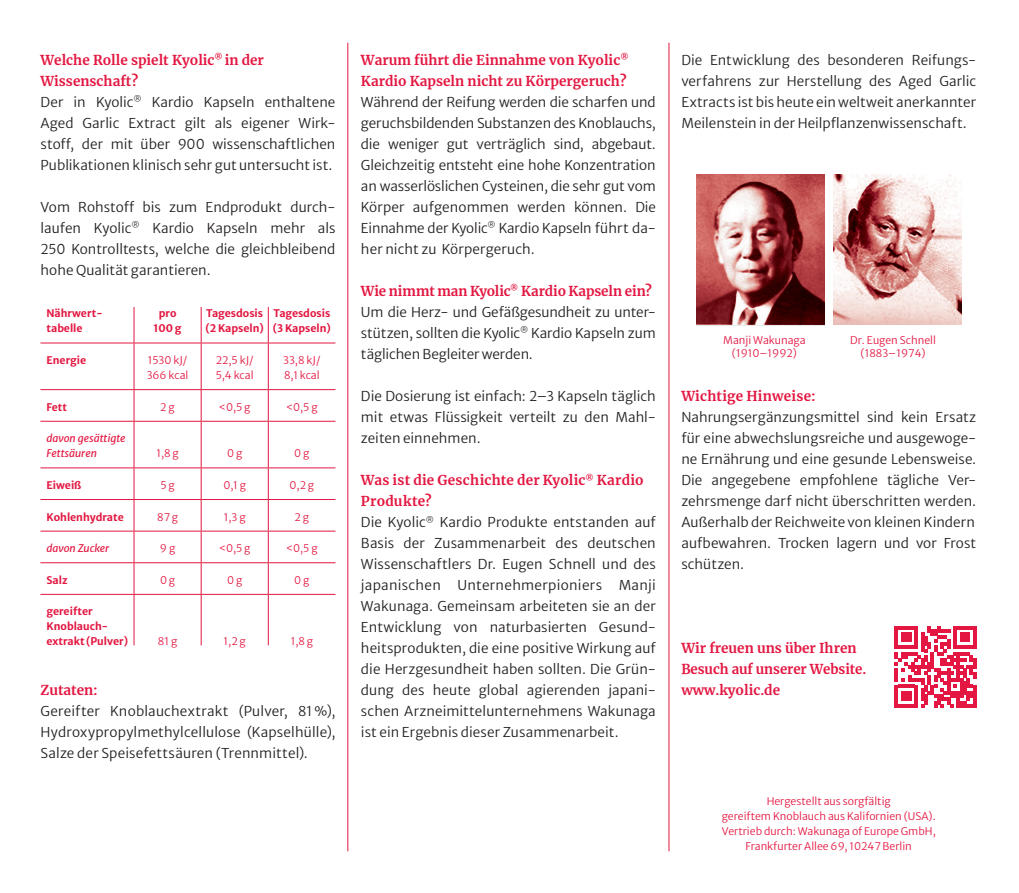
<style>
.page{position:relative;width:1019px;height:893px;background:#fff}
.page>*{position:absolute;margin:0;border:0;box-sizing:border-box;transform-origin:0 0}
.t1{font:300 13.5px/21px "Merriweather Sans";color:#231f20;text-align:justify}
.t2{font:700 13.5px/21px "Merriweather";color:#e31741}
.t3{font:300 10.5px/15px "Merriweather Sans";color:#e31741;text-align:center}
.t4{font:700 10.5px/15px "Merriweather Sans";color:#e31741}
.t5{font:italic 10.5px/15px "Merriweather Sans";color:#e31741}
</style>
<div class="page">
<hr style="left:347px;top:43px;width:1px;height:808px;background:#e31741">
<hr style="left:668px;top:43px;width:1px;height:808px;background:#e31741">
<img style="left:833px;top:175px;width:128px;height:149px">
<img style="left:696px;top:175px;width:128px;height:150px">
<svg style="left:895px;top:626px;width:81px;height:81px"></svg>
<hr style="left:40px;top:342px;width:94px;height:1px;background:#e31741">
<hr style="left:134px;top:307px;width:1px;height:35px;background:#e31741">
<hr style="left:201px;top:307px;width:1px;height:35px;background:#e31741">
<hr style="left:134px;top:342px;width:67px;height:1px;background:#e31741">
<hr style="left:201px;top:342px;width:67px;height:1px;background:#e31741">
<hr style="left:268px;top:307px;width:1px;height:35px;background:#e31741">
<hr style="left:268px;top:342px;width:67px;height:1px;background:#e31741">
<hr style="left:134px;top:343px;width:1px;height:46px;background:#e31741">
<hr style="left:201px;top:343px;width:1px;height:46px;background:#e31741">
<hr style="left:40px;top:389px;width:94px;height:1px;background:#e31741">
<hr style="left:40px;top:499px;width:94px;height:1px;background:#e31741">
<hr style="left:40px;top:530px;width:94px;height:1px;background:#e31741">
<hr style="left:134px;top:390px;width:1px;height:30px;background:#e31741">
<hr style="left:201px;top:390px;width:1px;height:30px;background:#e31741">
<hr style="left:134px;top:421px;width:1px;height:46px;background:#e31741">
<hr style="left:201px;top:421px;width:1px;height:46px;background:#e31741">
<hr style="left:134px;top:468px;width:1px;height:31px;background:#e31741">
<hr style="left:201px;top:468px;width:1px;height:31px;background:#e31741">
<hr style="left:134px;top:499px;width:1px;height:31px;background:#e31741">
<hr style="left:201px;top:499px;width:1px;height:31px;background:#e31741">
<hr style="left:134px;top:531px;width:1px;height:31px;background:#e31741">
<hr style="left:201px;top:531px;width:1px;height:31px;background:#e31741">
<hr style="left:134px;top:389px;width:67px;height:1px;background:#e31741">
<hr style="left:201px;top:389px;width:67px;height:1px;background:#e31741">
<hr style="left:134px;top:420px;width:67px;height:1px;background:#e31741">
<hr style="left:201px;top:420px;width:67px;height:1px;background:#e31741">
<hr style="left:134px;top:499px;width:67px;height:1px;background:#e31741">
<hr style="left:201px;top:499px;width:67px;height:1px;background:#e31741">
<hr style="left:134px;top:530px;width:67px;height:1px;background:#e31741">
<hr style="left:201px;top:530px;width:67px;height:1px;background:#e31741">
<hr style="left:268px;top:389px;width:67px;height:1px;background:#e31741">
<hr style="left:268px;top:420px;width:67px;height:1px;background:#e31741">
<hr style="left:268px;top:467px;width:67px;height:1px;background:#e31741">
<hr style="left:268px;top:499px;width:67px;height:1px;background:#e31741">
<hr style="left:40px;top:420px;width:94px;height:1px;background:#e31741">
<hr style="left:40px;top:467px;width:94px;height:1px;background:#e31741">
<hr style="left:40px;top:562px;width:94px;height:1px;background:#e31741">
<hr style="left:134px;top:563px;width:1px;height:30px;background:#e31741">
<hr style="left:201px;top:563px;width:1px;height:30px;background:#e31741">
<hr style="left:134px;top:467px;width:67px;height:1px;background:#e31741">
<hr style="left:201px;top:467px;width:67px;height:1px;background:#e31741">
<hr style="left:134px;top:562px;width:67px;height:1px;background:#e31741">
<hr style="left:201px;top:562px;width:67px;height:1px;background:#e31741">
<hr style="left:268px;top:530px;width:67px;height:1px;background:#e31741">
<hr style="left:268px;top:562px;width:67px;height:1px;background:#e31741">
<hr style="left:40px;top:593px;width:94px;height:1px;background:#e31741">
<hr style="left:134px;top:594px;width:1px;height:51px;background:#e31741">
<hr style="left:201px;top:594px;width:1px;height:51px;background:#e31741">
<hr style="left:134px;top:593px;width:67px;height:1px;background:#e31741">
<hr style="left:201px;top:593px;width:67px;height:1px;background:#e31741">
<hr style="left:268px;top:593px;width:67px;height:1px;background:#e31741">
<hr style="left:268px;top:343px;width:1px;height:46px;background:#e31741">
<hr style="left:268px;top:390px;width:1px;height:30px;background:#e31741">
<hr style="left:268px;top:421px;width:1px;height:46px;background:#e31741">
<hr style="left:268px;top:468px;width:1px;height:31px;background:#e31741">
<hr style="left:268px;top:499px;width:1px;height:31px;background:#e31741">
<hr style="left:268px;top:531px;width:1px;height:31px;background:#e31741">
<hr style="left:268px;top:563px;width:1px;height:30px;background:#e31741">
<hr style="left:268px;top:594px;width:1px;height:51px;background:#e31741">
<p class="t2" style="left:41px;top:49px;width:225px">Welche Rolle spielt Kyolic<sup>®</sup> in der<br>Wissenschaft?</p>
<p class="t1" style="left:41px;top:90px;width:296px">Der in Kyolic<sup>®</sup> Kardio Kapseln enthaltene Aged Garlic Extract gilt als eigener Wirk&shy;stoff, der mit über 900 wissenschaftlichen Publikationen klinisch sehr gut untersucht ist.</p>
<p class="t1" style="left:41px;top:195px;width:296px;text-align:left">Vom Rohstoff bis zum Endprodukt durch&shy;laufen Kyolic<sup>®</sup> Kardio Kapseln mehr als 250 Kontrolltests, welche die gleichbleibend hohe Qualität garantieren.</p>
<p class="t4" style="left:46px;top:305px;width:58px">Nährwert&shy;tabelle</p>
<p class="t4" style="left:154px;top:305px;width:30px;text-align:center">pro<br>100 g</p>
<p class="t4" style="left:205px;top:305px;width:60px">Tagesdosis (2 Kapseln)</p>
<p class="t4" style="left:273px;top:305px;width:60px">Tagesdosis (3 Kapseln)</p>
<p class="t4" style="left:46px;top:351px;width:41px">Energie</p>
<p class="t3" style="left:147px;top:351px;width:43px;text-align:left">1530 kJ/<br>366 kcal</p>
<p class="t3" style="left:216px;top:351px;width:39px;text-align:left">22,5 kJ/<br>5,4 kcal</p>
<p class="t3" style="left:283px;top:351px;width:39px;text-align:left">33,8 kJ/<br>8,1 kcal</p>
<p class="t4" style="left:46px;top:398px;width:22px">Fett</p>
<p class="t3" style="left:160px;top:398px;width:16px">2 g</p>
<p class="t3" style="left:219px;top:398px;width:33px">&lt;0,5 g</p>
<p class="t3" style="left:286px;top:398px;width:33px">&lt;0,5 g</p>
<p class="t5" style="left:46px;top:429px;width:81px">davon gesättigte<br>Fettsäuren</p>
<p class="t3" style="left:156px;top:444px;width:24px">1,8 g</p>
<p class="t3" style="left:227px;top:444px;width:17px">0 g</p>
<p class="t3" style="left:294px;top:444px;width:17px">0 g</p>
<p class="t4" style="left:46px;top:476px;width:36px">Eiweiß</p>
<p class="t3" style="left:160px;top:476px;width:16px">5 g</p>
<p class="t3" style="left:223px;top:476px;width:24px">0,1 g</p>
<p class="t3" style="left:289px;top:476px;width:26px">0,2 g</p>
<p class="t4" style="left:46px;top:508px;width:79px">Kohlenhydrate</p>
<p class="t3" style="left:157px;top:508px;width:22px">87 g</p>
<p class="t3" style="left:224px;top:508px;width:23px">1,3 g</p>
<p class="t3" style="left:295px;top:508px;width:16px">2 g</p>
<p class="t5" style="left:46px;top:539px;width:64px">davon Zucker</p>
<p class="t3" style="left:160px;top:539px;width:17px">9 g</p>
<p class="t3" style="left:219px;top:539px;width:33px">&lt;0,5 g</p>
<p class="t3" style="left:286px;top:539px;width:33px">&lt;0,5 g</p>
<p class="t4" style="left:46px;top:571px;width:23px">Salz</p>
<p class="t3" style="left:160px;top:571px;width:17px">0 g</p>
<p class="t3" style="left:227px;top:571px;width:17px">0 g</p>
<p class="t3" style="left:294px;top:571px;width:17px">0 g</p>
<p class="t4" style="left:46px;top:602px;width:83px">gereifter<br>Knoblauch&shy;extrakt (Pulver)</p>
<p class="t3" style="left:158px;top:632px;width:21px">81 g</p>
<p class="t3" style="left:224px;top:632px;width:24px">1,2 g</p>
<p class="t3" style="left:291px;top:632px;width:24px">1,8 g</p>
<p class="t2" style="left:41px;top:679px;width:59px">Zutaten:</p>
<p class="t1" style="left:41px;top:699px;width:296px">Gereifter Knoblauchextrakt (Pulver, 81 %), Hydroxypropylmethylcellulose (Kapselhülle), Salze der Speisefettsäuren (Trennmittel).</p>
<p class="t2" style="left:361px;top:49px;width:269px">Warum führt die Einnahme von Kyolic<sup>®<br></sup>Kardio Kapseln nicht zu Körpergeruch?</p>
<p class="t1" style="left:361px;top:90px;width:296px">Während der Reifung werden die scharfen und geruchsbildenden Substanzen des Knoblauchs, die weniger gut verträglich sind, abgebaut.<br>Gleichzeitig entsteht eine hohe Konzentration an wasserlöslichen Cysteinen, die sehr gut vom Körper aufgenommen werden können. Die Einnahme der Kyolic<sup>®</sup> Kardio Kapseln führt da&shy;her nicht zu Körpergeruch.</p>
<p class="t2" style="left:361px;top:280px;width:292px">Wie nimmt man Kyolic<sup>®</sup> Kardio Kapseln ein?</p>
<p class="t1" style="left:361px;top:300px;width:296px">Um die Herz- und Gefäßgesundheit zu unter&shy;stützen, sollten die Kyolic<sup>®</sup> Kardio Kapseln zum täglichen Begleiter werden.</p>
<p class="t1" style="left:361px;top:384px;width:296px;text-align:left">Die Dosierung ist einfach: 2–3 Kapseln täglich mit etwas Flüssigkeit verteilt zu den Mahl&shy;zeiten einnehmen.</p>
<p class="t2" style="left:361px;top:469px;width:284px">Was ist die Geschichte der Kyolic<sup>®</sup> Kardio<br>Produkte?</p>
<p class="t1" style="left:361px;top:510px;width:296px">Die Kyolic<sup>®</sup> Kardio Produkte entstanden auf Basis der Zusammenarbeit des deutschen Wissenschaftlers Dr. Eugen Schnell und des japanischen Unternehmerpioniers Manji Wakunaga. Gemeinsam arbeiteten sie an der Entwicklung von naturbasierten Gesund&shy;heitsprodukten, die eine positive Wirkung auf die Herzgesundheit haben sollten. Die Grün&shy;dung des heute global agierenden japani&shy;schen Arzneimittelunternehmens Wakunaga ist ein Ergebnis dieser Zusammenarbeit.</p>
<p class="t1" style="left:681px;top:48px;width:296px;text-align:left">Die Entwicklung des besonderen Reifungs&shy;verfahrens zur Herstellung des Aged Garlic Extracts ist bis heute ein weltweit anerkannter Meilenstein in der Heilpflanzenwissenschaft.</p>
<p class="t3" style="left:723px;top:331px;width:84px;line-height:13.5px">Manji Wakunaga (1910–1992)</p>
<p class="t3" style="left:850px;top:331px;width:87px;line-height:13.5px">Dr. Eugen Schnell (1883–1974)</p>
<p class="t2" style="left:681px;top:385px;width:136px">Wichtige Hinweise:</p>
<p class="t1" style="left:681px;top:405px;width:296px">Nahrungsergänzungsmittel sind kein Ersatz für eine abwechslungsreiche und ausgewoge&shy;ne Ernährung und eine gesunde Lebensweise.<br>Die angegebene empfohlene tägliche Ver&shy;zehrsmenge darf nicht überschritten werden.<br>Außerhalb der Reichweite von kleinen Kindern aufbewahren. Trocken lagern und vor Frost schützen.</p>
<p class="t2" style="left:681px;top:637px;width:186px">Wir freuen uns über Ihren<br>Besuch auf unserer Website. www.kyolic.de</p>
<p class="t3" style="left:722px;top:792px;width:215px">Hergestellt aus sorgfältig<br>gereiftem Knoblauch aus Kalifornien (USA).<br>Vertrieb durch: Wakunaga of Europe GmbH, Frankfurter Allee 69, 10247 Berlin</p>
</div>
